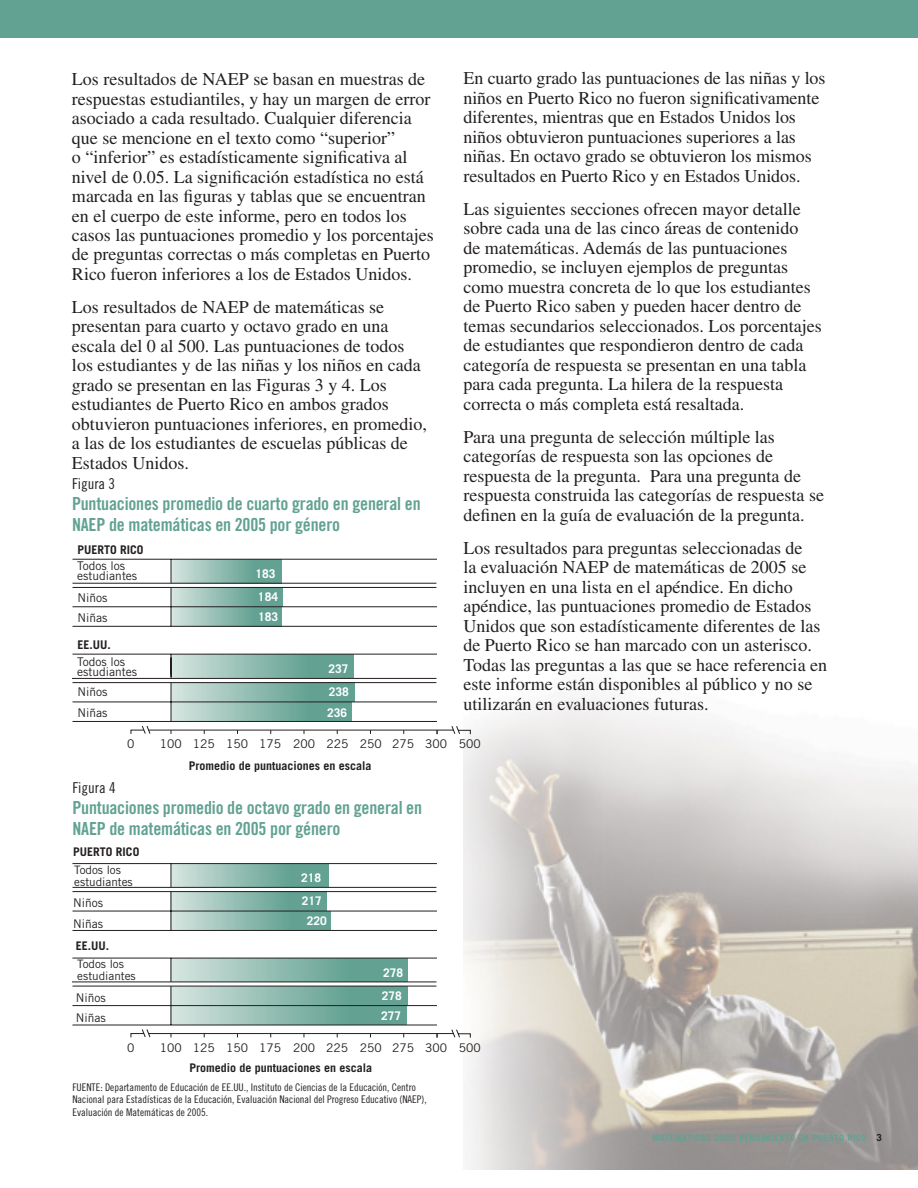
<style>
.page{position:relative;width:918px;height:1188px;background:#fff}
.page>*{position:absolute;margin:0;border:0;box-sizing:border-box;transform-origin:0 0}
.t1{font:18px/19.5px "Times LT Std";color:#231f20}
.t2{font:18px/21px "Trade Gothic Bold Cond Twenty";letter-spacing:-.01em;color:#62a292}
.t3{font:15px "Trade Gothic Cond Eighteen";color:#231f20}
.t4{font:12px/20.4px "Trade Gothic LT Std";color:#231f20}
.t5{font:700 12px "Trade Gothic LT Std";color:#231f20}
.t6{font:700 12px/23.1px "Trade Gothic LT Std";color:#fff}
.t7{font:11.85px/20.2px "Trade Gothic LT Std";color:#231f20}
.t8{font:700 11.85px "Trade Gothic LT Std";color:#231f20}
.t9{font:700 11.85px/23.2px "Trade Gothic LT Std";color:#fff}
.t10{font:11.55px/11.9px "Trade Gothic LT Std";color:#231f20}
.t11{font:10.5px/12.6px "Trade Gothic Cond Eighteen";color:#231f20}
.t12{font:700 9px "Trade Gothic LT Std";letter-spacing:.05em;color:#62a292}
.s1{font-size:9.75px;color:#231f20}
</style>
<div class="page">
<img style="left:464px;top:698px;width:454px;height:472px">
<svg style="left:172px;top:579px;width:109px;height:4px"></svg>
<svg style="left:172px;top:560px;width:109px;height:19px;background:#8dbaaf"></svg>
<svg style="left:172px;top:588px;width:111px;height:19px;background:#89b4a9"></svg>
<svg style="left:172px;top:608px;width:109px;height:18px;background:#8cb9ad"></svg>
<hr style="left:73px;top:559px;width:364px;height:1px;background:#231f20">
<hr style="left:73px;top:607px;width:364px;height:1px;background:#231f20">
<hr style="left:73px;top:626px;width:364px;height:1px;background:#231f20">
<hr style="left:171px;top:587px;width:1px;height:39px;background:#231f20">
<svg style="left:171px;top:560px;width:1px;height:23px"></svg>
<svg style="left:172px;top:655px;width:181px;height:3px"></svg>
<svg style="left:172px;top:658px;width:181px;height:20px;background:#8dbaae"></svg>
<svg style="left:172px;top:683px;width:182px;height:19px;background:#89b5a9"></svg>
<svg style="left:172px;top:703px;width:180px;height:18px;background:#8dbaae"></svg>
<hr style="left:73px;top:654px;width:364px;height:1px;background:#231f20">
<hr style="left:73px;top:702px;width:364px;height:1px;background:#231f20">
<hr style="left:73px;top:721px;width:364px;height:1px;background:#231f20">
<hr style="left:171px;top:682px;width:1px;height:39px;background:#231f20">
<svg style="left:171px;top:655px;width:1px;height:23px"></svg>
<svg style="left:130px;top:725px;width:341px;height:10px"></svg>
<hr style="left:72px;top:678px;width:364px;height:1px;background:#231f20">
<hr style="left:72px;top:583px;width:364px;height:1px;background:#231f20">
<hr style="left:72px;top:587px;width:364px;height:1px;background:#231f20">
<hr style="left:72px;top:682px;width:364px;height:1px;background:#231f20">
<svg style="left:172px;top:864px;width:156px;height:3px"></svg>
<svg style="left:172px;top:867px;width:156px;height:20px;background:#8db9ae"></svg>
<svg style="left:172px;top:892px;width:154px;height:19px;background:#8ab6ab"></svg>
<svg style="left:172px;top:912px;width:158px;height:18px;background:#8dbaae"></svg>
<hr style="left:72px;top:863px;width:365px;height:1px;background:#231f20">
<hr style="left:72px;top:911px;width:365px;height:1px;background:#231f20">
<hr style="left:72px;top:930px;width:365px;height:1px;background:#231f20">
<hr style="left:171px;top:892px;width:1px;height:38px;background:#231f20">
<svg style="left:171px;top:864px;width:1px;height:23px"></svg>
<svg style="left:172px;top:978px;width:236px;height:4px"></svg>
<svg style="left:172px;top:959px;width:236px;height:19px;background:#8dbaaf"></svg>
<svg style="left:172px;top:987px;width:235px;height:18px;background:#8dbaaf"></svg>
<svg style="left:172px;top:1006px;width:234px;height:19px;background:#8ab5aa"></svg>
<hr style="left:72px;top:958px;width:365px;height:1px;background:#231f20">
<hr style="left:72px;top:1005px;width:365px;height:1px;background:#231f20">
<hr style="left:72px;top:1025px;width:365px;height:1px;background:#231f20">
<hr style="left:171px;top:986px;width:1px;height:39px;background:#231f20">
<svg style="left:171px;top:959px;width:1px;height:23px"></svg>
<svg style="left:130px;top:1028px;width:341px;height:11px"></svg>
<hr style="left:72px;top:982px;width:364px;height:1px;background:#231f20">
<hr style="left:72px;top:887px;width:364px;height:1px;background:#231f20">
<hr style="left:72px;top:891px;width:364px;height:1px;background:#231f20">
<hr style="left:72px;top:986px;width:364px;height:1px;background:#231f20">
<div style="left:0;top:0;width:18px;height:37px;background:#62a292"></div>
<div style="left:18px;top:0;width:900px;height:37px;background:#62a292"></div>
<p class="t1" style="left:72px;top:71px;width:363px">Los resultados de NAEP se basan en muestras de respuestas estudiantiles, y hay un margen de error asociado a cada resultado. Cualquier diferencia que se mencione en el texto como “superior”<br>o “inferior” es estadísticamente significativa al nivel de 0.05. La significación estadística no está marcada en las figuras y tablas que se encuentran en el cuerpo de este informe, pero en todos los casos las puntuaciones promedio y los porcentajes de preguntas correctas o más completas en Puerto Rico fueron inferiores a los de Estados Unidos.</p>
<p class="t1" style="left:72px;top:299px;width:356px">Los resultados de NAEP de matemáticas se presentan para cuarto y octavo grado en una escala del 0 al 500. Las puntuaciones de todos los estudiantes y de las niñas y los niños en cada grado se presentan en las Figuras 3 y 4. Los estudiantes de Puerto Rico en ambos grados obtuvieron puntuaciones inferiores, en promedio, a las de los estudiantes de escuelas públicas de Estados Unidos.</p>
<p class="t3" style="left:72px;top:478px;width:45px">Figura 3</p>
<p class="t2" style="left:72px;top:495px;width:350px">Puntuaciones promedio de cuarto grado en general en<br>NAEP de matemáticas en 2005 por género</p>
<p class="t5" style="left:77px;top:546px;width:68px">PUERTO RICO</p>
<p class="t4" style="left:77px;top:589px;width:31px">Niños<br>Niñas</p>
<p class="t5" style="left:77px;top:641px;width:35px">EE.UU.</p>
<p class="t4" style="left:77px;top:683px;width:31px">Niños<br>Niñas</p>
<p class="t4" style="left:77px;top:562px;width:61px;line-height:10.5px">Todos los estudiantes</p>
<p class="t4" style="left:77px;top:658px;width:61px;line-height:10.5px">Todos los estudiantes</p>
<p class="t6" style="left:255px;top:563px;width:24px">183<br>184</p>
<p class="t6" style="left:258px;top:607px;width:22px">183</p>
<p class="t6" style="left:329px;top:659px;width:22px">237</p>
<p class="t6" style="left:327px;top:702px;width:22px">236</p>
<p class="t6" style="left:329px;top:682px;width:22px">238</p>
<p class="t1" style="left:463px;top:70px;width:364px">En cuarto grado las puntuaciones de las niñas y los niños en Puerto Rico no fueron significativamente diferentes, mientras que en Estados Unidos los niños obtuvieron puntuaciones superiores a las niñas. En octavo grado se obtuvieron los mismos resultados en Puerto Rico y en Estados Unidos.</p>
<p class="t1" style="left:463px;top:201px;width:360px">Las siguientes secciones ofrecen mayor detalle sobre cada una de las cinco áreas de contenido<br>de matemáticas. Además de las puntuaciones promedio, se incluyen ejemplos de preguntas como muestra concreta de lo que los estudiantes de Puerto Rico saben y pueden hacer dentro de temas secundarios seleccionados. Los porcentajes de estudiantes que respondieron dentro de cada categoría de respuesta se presentan en una tabla para cada pregunta. La hilera de la respuesta correcta o más completa está resaltada.</p>
<p class="t1" style="left:463px;top:429px;width:362px">Para una pregunta de selección múltiple las categorías de respuesta son las opciones de respuesta de la pregunta. Para una pregunta de respuesta construida las categorías de respuesta se definen en la guía de evaluación de la pregunta.</p>
<p class="t1" style="left:463px;top:540px;width:365px">Los resultados para preguntas seleccionadas de<br>la evaluación NAEP de matemáticas de 2005 se incluyen en una lista en el apéndice. En dicho apéndice, las puntuaciones promedio de Estados Unidos que son estadísticamente diferentes de las de Puerto Rico se han marcado con un asterisco.<br>Todas las preguntas a las que se hace referencia en este informe están disponibles al público y no se utilizarán en evaluaciones futuras.</p>
<p class="t4" style="left:127px;top:735px;width:9px">0</p>
<p class="t4" style="left:193px;top:735px;width:290px">125 150 175 200 225 250 275 300 500</p>
<p class="t4" style="left:160px;top:735px;width:23px">100</p>
<p class="t5" style="left:189px;top:761px;width:184px">Promedio de puntuaciones en escala</p>
<p class="t3" style="left:72px;top:782px;width:45px">Figura 4</p>
<p class="t2" style="left:72px;top:798px;width:351px">Puntuaciones promedio de octavo grado en general en<br>NAEP de matemáticas en 2005 por género</p>
<p class="t8" style="left:73px;top:847px;width:68px">PUERTO RICO</p>
<p class="t10" style="left:74px;top:865px;width:60px">Todos los estudiantes</p>
<p class="t7" style="left:73px;top:894px;width:32px">Niños<br>Niñas</p>
<p class="t8" style="left:76px;top:942px;width:35px">EE.UU.</p>
<p class="t10" style="left:77px;top:960px;width:60px">Todos los estudiantes</p>
<p class="t7" style="left:76px;top:989px;width:32px">Niños<br>Niñas</p>
<p class="t9" style="left:301px;top:868px;width:22px">218<br>217</p>
<p class="t9" style="left:307px;top:911px;width:22px">220</p>
<p class="t9" style="left:383px;top:962px;width:22px">278</p>
<p class="t9" style="left:381px;top:1006px;width:22px">277</p>
<p class="t9" style="left:382px;top:986px;width:22px">278</p>
<p class="t7" style="left:127px;top:1039px;width:9px">0</p>
<p class="t7" style="left:193px;top:1039px;width:290px">125 150 175 200 225 250 275 300 500</p>
<p class="t7" style="left:160px;top:1039px;width:23px">100</p>
<p class="t8" style="left:189px;top:1064px;width:184px">Promedio de puntuaciones en escala</p>
<p class="t11" style="left:72px;top:1081px;width:356px">FUENTE: Departamento de Educación de EE.UU., Instituto de Ciencias de la Educación, Centro<br>Nacional para Estadísticas de la Educación, Evaluación Nacional del Progreso Educativo (NAEP),<br>Evaluación de Matemáticas de 2005.</p>
<p class="t12" style="left:653px;top:1135px;width:231px">MATEMÁTICAS 2005 RENDIMIENTO EN PUERTO RICO <span class="s1">3</span></p>
</div>
